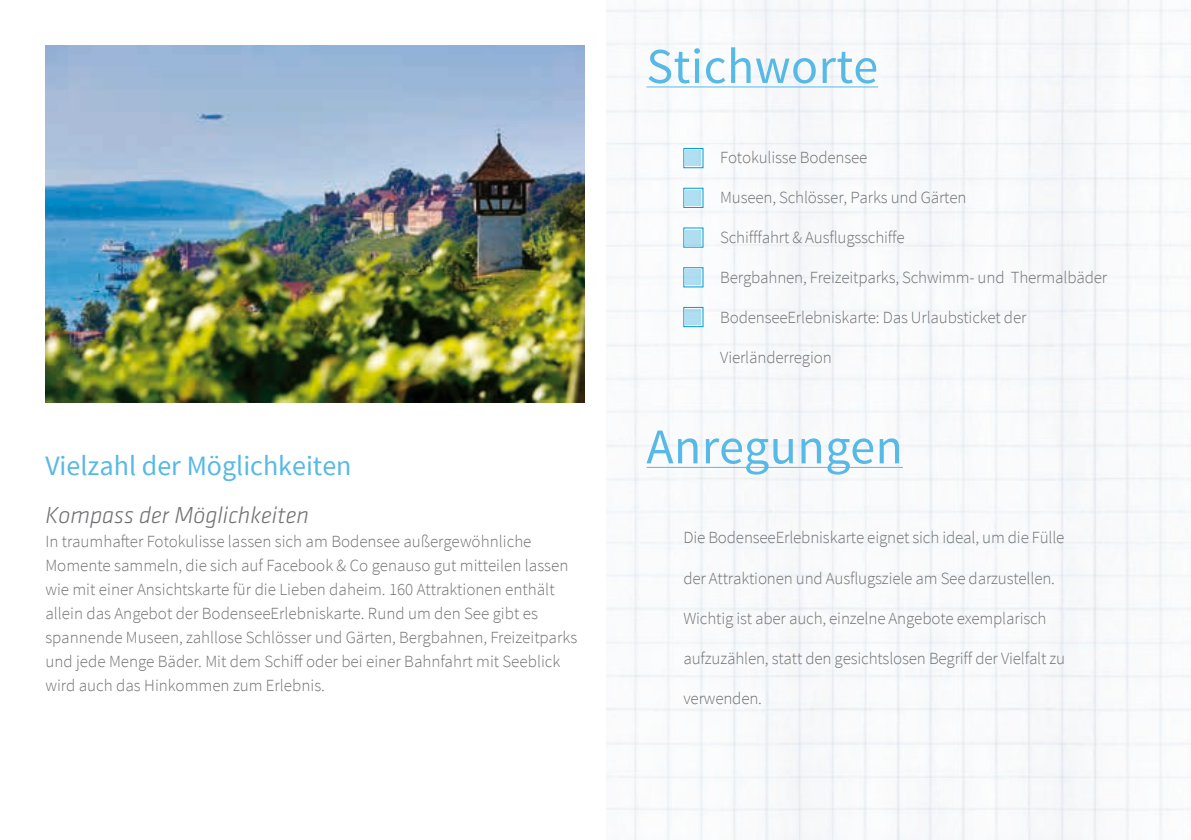
<style>
.page{position:relative;width:1191px;height:840px;background:#fff}
.page>*{position:absolute;margin:0;border:0;box-sizing:border-box;transform-origin:0 0}
.t1{font:50px "Source Sans Pro";letter-spacing:.01em;color:#57b9e5}
.t2{font:28px "Source Sans Pro";color:#57b9e5}
.t3{font:italic 300 24px "Klavika";color:#707173}
.t4{font:300 17px/24px "Source Sans Pro";letter-spacing:-.01em;color:#707173}
</style>
<div class="page">
<img style="left:45px;top:45px;width:539px;height:358px">
<img style="left:607px;top:0;width:584px;height:839px">
<hr style="left:646px;top:87px;width:232px;height:1px;background:#57b9e5">
<hr style="left:646px;top:467px;width:257px;height:1px;background:#57b9e5">
<div style="left:685px;top:150px;width:16px;height:16px;background:#b0dff2"></div>
<div style="left:683px;top:148px;width:20px;height:20px;border:1px solid #009cda"></div>
<div style="left:685px;top:190px;width:16px;height:16px;background:#b0dff2"></div>
<div style="left:685px;top:229px;width:16px;height:16px;background:#b0def1"></div>
<div style="left:685px;top:269px;width:16px;height:16px;background:#aedef1"></div>
<div style="left:685px;top:309px;width:16px;height:16px;background:#aedef1"></div>
<div style="left:683px;top:307px;width:20px;height:20px;border:1px solid #009cda"></div>
<h2 class="t2" style="left:45px;top:448px;width:308px">Vielzahl der Möglichkeiten</h2>
<h3 class="t3" style="left:45px;top:502px;width:265px">Kompass der Möglichkeiten</h3>
<p class="t4" style="left:45px;top:529px;width:533px">In traumhafter Fotokulisse lassen sich am Bodensee außergewöhnliche Momente sammeln, die sich auf Facebook &amp; Co genauso gut mitteilen lassen wie mit einer Ansichtskarte für die Lieben daheim. 160 Attraktionen enthält allein das Angebot der BodenseeErlebniskarte. Rund um den See gibt es spannende Museen, zahllose Schlösser und Gärten, Bergbahnen, Freizeitparks und jede Menge Bäder. Mit dem Schiff oder bei einer Bahnfahrt mit Seeblick wird auch das Hinkommen zum Erlebnis.</p>
<h1 class="t1" style="left:646px;top:35px;width:233px">Stichworte</h1>
<p class="t4" style="left:720px;top:145px;width:149px">Fotokulisse Bodensee</p>
<p class="t4" style="left:720px;top:185px;width:248px">Museen, Schlösser, Parks und Gärten</p>
<p class="t4" style="left:720px;top:225px;width:186px">Schifffahrt &amp; Ausflugsschiffe</p>
<p class="t4" style="left:720px;top:265px;width:388px">Bergbahnen, Freizeitparks, Schwimm- und Thermalbäder</p>
<p class="t4" style="left:720px;top:305px;width:308px">BodenseeErlebniskarte: Das Urlaubsticket der</p>
<p class="t4" style="left:720px;top:345px;width:113px">Vierländerregion</p>
<h1 class="t1" style="left:646px;top:415px;width:258px">Anregungen</h1>
<p class="t4" style="left:683px;top:525px;width:382px">Die BodenseeErlebniskarte eignet sich ideal, um die Fülle</p>
<p class="t4" style="left:683px;top:565px;width:373px">der Attraktionen und Ausflugsziele am See darzustellen.</p>
<p class="t4" style="left:683px;top:605px;width:365px">Wichtig ist aber auch, einzelne Angebote exemplarisch</p>
<p class="t4" style="left:683px;top:645px;width:383px">aufzuzählen, statt den gesichtslosen Begriff der Vielfalt zu</p>
<p class="t4" style="left:683px;top:685px;width:80px">verwenden.</p>
</div>
